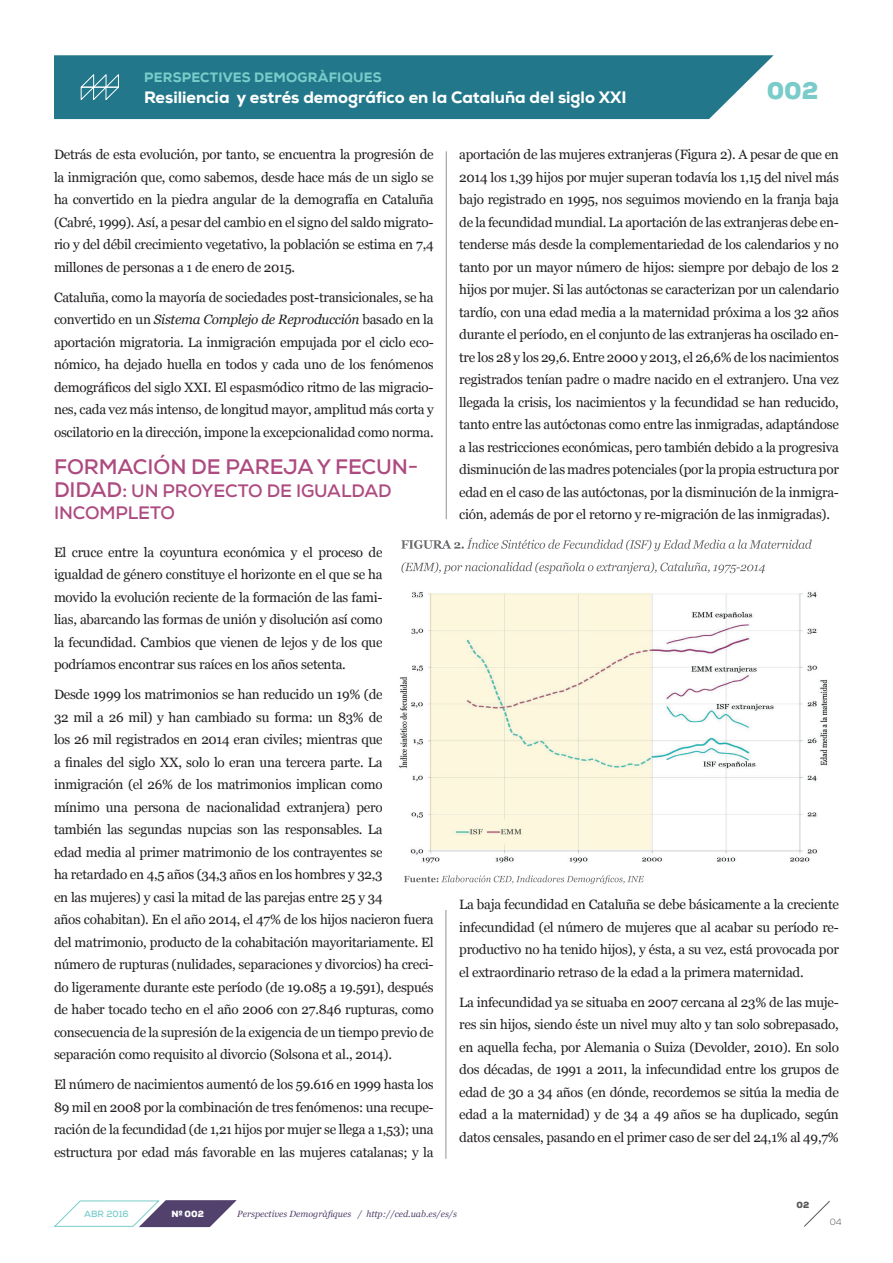
<style>
.page{position:relative;width:893px;height:1263px;background:#fff}
.page>*{position:absolute;margin:0;border:0;box-sizing:border-box;transform-origin:0 0}
.t1{font:900 24.15px "Nexa";color:#79ccc9}
.t2{font:700 21px "Nexa";letter-spacing:-.005em;color:#ad4a80}
.t3{font:700 18px/22.5px "Nexa";letter-spacing:-.005em;color:#ad4a80}
.t4{font:800 16.5px "Nexa";color:#fff}
.t5{font:13.5px/22.5px "Georgia";letter-spacing:-.02em;color:#231f20;text-align:justify}
.t6{font:800 13.5px "Nexa";letter-spacing:.015em;color:#79ccc9}
.t7{font:italic 9px "Georgia";color:#51416c}
.t8{font:700 9px "Nexa";color:#79ccc9}
.t9{font:900 9px "Nexa";color:#fff}
.t10{font:900 9px "Nexa";color:#57585a}
.t11{font:300 9px "Nexa";color:#57585a}
.s1{font-style:italic}
.s2{font-size:21px}
</style>
<div class="page">
<hr style="left:446px;top:151px;width:1px;height:368px;background:#231f20">
<img style="left:398px;top:591px;width:430px;height:272px">
<svg style="left:401px;top:562px;width:364px;height:12px"></svg>
<svg style="left:401px;top:538px;width:411px;height:13px"></svg>
<svg style="left:404px;top:875px;width:240px;height:9px"></svg>
<div style="left:54px;top:55px;width:720px;height:64px;background:#22788a"></div>
<svg style="left:79px;top:73px;width:41px;height:28px"></svg>
<hr style="left:446px;top:910px;width:1px;height:249px;background:#231f20">
<svg style="left:53px;top:1200px;width:184px;height:28px"></svg>
<svg style="left:804px;top:1201px;width:26px;height:26px"></svg>
<p class="t6" style="left:144px;top:69px;width:239px">PERSPECTIVES DEMOGRÀFIQUES</p>
<p class="t4" style="left:144px;top:87px;width:484px">Resiliencia y estrés demográfico en la Cataluña del siglo XXI</p>
<h1 class="t1" style="left:767px;top:75px;width:53px">002</h1>
<p class="t5" style="left:54px;top:143px;width:381px">Detrás de esta evolución, por tanto, se encuentra la progresión de la inmigración que, como sabemos, desde hace más de un siglo se ha convertido en la piedra angular de la demografía en Cataluña (Cabré, 1999). Así, a pesar del cambio en el signo del saldo migrato&shy;rio y del débil crecimiento vegetativo, la población se estima en 7,4 millones de personas a 1 de enero de 2015.</p>
<p class="t5" style="left:54px;top:286px;width:381px">Cataluña, como la mayoría de sociedades post-transicionales, se ha convertido en un <span class="s1">Sistema Complejo de Reproducción</span> basado en la aportación migratoria. La inmigración empujada por el ciclo eco&shy;nómico, ha dejado huella en todos y cada uno de los fenómenos demográficos del siglo XXI. El espasmódico ritmo de las migracio&shy;nes, cada vez más intenso, de longitud mayor, amplitud más corta y oscilatorio en la dirección, impone la excepcionalidad como norma.</p>
<h2 class="t2" style="left:54px;top:453px;width:366px">FORMACIÓN DE PAREJA Y FECUN-</h2>
<h3 class="t3" style="left:54px;top:479px;width:339px"><span class="s2">DIDAD:</span> UN PROYECTO DE IGUALDAD<br>INCOMPLETO</h3>
<p class="t5" style="left:54px;top:541px;width:330px">El cruce entre la coyuntura económica y el proceso de igualdad de género constituye el horizonte en el que se ha movido la evolución reciente de la formación de las fami&shy;lias, abarcando las formas de unión y disolución así como la fecundidad. Cambios que vienen de lejos y de los que podríamos encontrar sus raíces en los años setenta.</p>
<p class="t5" style="left:54px;top:683px;width:381px;text-align:left">Desde 1999 los matrimonios se han reducido un 19% (de<br>32 mil a 26 mil) y han cambiado su forma: un 83% de<br>los 26 mil registrados en 2014 eran civiles; mientras que<br>a finales del siglo XX, solo lo eran una tercera parte. La inmigración (el 26% de los matrimonios implican como<br>mínimo una persona de nacionalidad extranjera) pero también las segundas nupcias son las responsables. La<br>edad media al primer matrimonio de los contrayentes se<br>ha retardado en 4,5 años (34,3 años en los hombres y 32,3<br>en las mujeres) y casi la mitad de las parejas entre 25 y 34<br>años cohabitan). En el año 2014, el 47% de los hijos nacieron fuera del matrimonio, producto de la cohabitación mayoritariamente. El número de rupturas (nulidades, separaciones y divorcios) ha creci&shy;do ligeramente durante este período (de 19.085 a 19.591), después de haber tocado techo en el año 2006 con 27.846 rupturas, como consecuencia de la supresión de la exigencia de un tiempo previo de separación como requisito al divorcio (Solsona et al., 2014).</p>
<p class="t5" style="left:54px;top:1073px;width:381px">El número de nacimientos aumentó de los 59.616 en 1999 hasta los 89 mil en 2008 por la combinación de tres fenómenos: una recupe&shy;ración de la fecundidad (de 1,21 hijos por mujer se llega a 1,53); una estructura por edad más favorable en las mujeres catalanas; y la</p>
<p class="t5" style="left:459px;top:143px;width:381px">aportación de las mujeres extranjeras (Figura 2). A pesar de que en 2014 los 1,39 hijos por mujer superan todavía los 1,15 del nivel más bajo registrado en 1995, nos seguimos moviendo en la franja baja de la fecundidad mundial. La aportación de las extranjeras debe en&shy;tenderse más desde la complementariedad de los calendarios y no tanto por un mayor número de hijos: siempre por debajo de los 2 hijos por mujer. Si las autóctonas se caracterizan por un calendario tardío, con una edad media a la maternidad próxima a los 32 años durante el período, en el conjunto de las extranjeras ha oscilado en&shy;tre los 28 y los 29,6. Entre 2000 y 2013, el 26,6% de los nacimientos registrados tenían padre o madre nacido en el extranjero. Una vez llegada la crisis, los nacimientos y la fecundidad se han reducido, tanto entre las autóctonas como entre las inmigradas, adaptándose a las restricciones económicas, pero también debido a la progresiva disminución de las madres potenciales (por la propia estructura por edad en el caso de las autóctonas, por la disminución de la inmigra&shy;ción, además de por el retorno y re-migración de las inmigradas).</p>
<p class="t5" style="left:459px;top:894px;width:381px">La baja fecundidad en Cataluña se debe básicamente a la creciente infecundidad (el número de mujeres que al acabar su período re&shy;productivo no ha tenido hijos), y ésta, a su vez, está provocada por el extraordinario retraso de la edad a la primera maternidad.</p>
<p class="t5" style="left:459px;top:991px;width:381px">La infecundidad ya se situaba en 2007 cercana al 23% de las muje&shy;res sin hijos, siendo éste un nivel muy alto y tan solo sobrepasado, en aquella fecha, por Alemania o Suiza (Devolder, 2010). En solo dos décadas, de 1991 a 2011, la infecundidad entre los grupos de edad de 30 a 34 años (en dónde, recordemos se sitúa la media de edad a la maternidad) y de 34 a 49 años se ha duplicado, según datos censales, pasando en el primer caso de ser del 24,1% al 49,7%</p>
<p class="t8" style="left:84px;top:1208px;width:46px">ABR 2016</p>
<p class="t9" style="left:172px;top:1208px;width:34px">Nº 002</p>
<p class="t7" style="left:237px;top:1208px;width:221px">Perspectives Demogràfiques / http://ced.uab.es/es/s</p>
<p class="t10" style="left:797px;top:1198px;width:14px">02</p>
<p class="t11" style="left:830px;top:1216px;width:13px">04</p>
</div>
